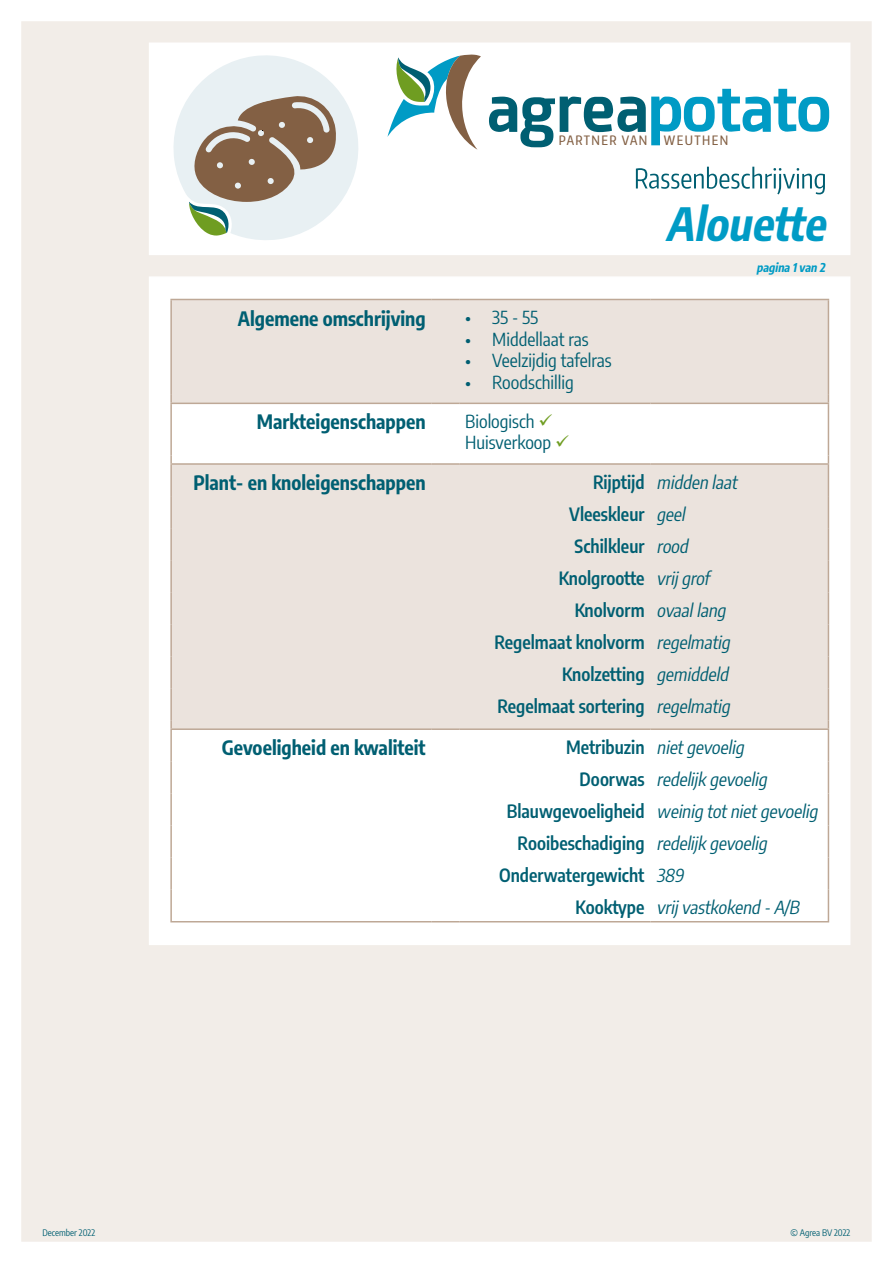
<style>
.page{position:relative;width:893px;height:1263px;background:#fff}
.page>*{position:absolute;margin:0;border:0;box-sizing:border-box;transform-origin:0 0}
.t1{font:italic 700 45px "Encode Sans Condensed";color:#009bc5}
.t2{font:700 19.5px "Encode Sans Condensed";color:#005f72}
.t3{font:600 18px "Encode Sans Condensed";color:#005f72}
.t4{font:italic 18px "Encode Sans Condensed";color:#005f72}
.t5{font:18px/21.6px "Encode Sans Condensed";color:#005f72}
.t6{font:500 12.9px "Encode Sans Compressed";letter-spacing:.11em;color:#836044}
.t7{font:italic 700 12px "Encode Sans Condensed";color:#009bc5}
.t8{font:9px "Encode Sans Condensed";color:#005f72}
.s1{color:#6f9d21}
.s2{font-weight:600;font-style:normal}
.s3{font-weight:400;font-style:italic}
</style>
<div class="page">
<div style="left:21px;top:21px;width:851px;height:1221px;background:#f2ede8"></div>
<div style="left:149px;top:43px;width:701px;height:212px;background:#fff"></div>
<svg style="left:173px;top:55px;width:185px;height:185px"></svg>
<svg style="left:387px;top:54px;width:94px;height:96px"></svg>
<svg style="left:489px;top:89px;width:340px;height:58px"></svg>
<div style="left:149px;top:276px;width:701px;height:669px;background:#fff"></div>
<svg style="left:636px;top:167px;width:189px;height:27px"></svg>
<svg style="left:172px;top:300px;width:656px;height:428px;fill:#ebe3dd"></svg>
<hr style="left:170px;top:465px;width:2px;height:31px;background:#bea896">
<hr style="left:828px;top:465px;width:1px;height:31px;background:#bea896">
<hr style="left:170px;top:496px;width:2px;height:32px;background:#bea896">
<hr style="left:828px;top:496px;width:1px;height:32px;background:#bea896">
<hr style="left:170px;top:528px;width:2px;height:32px;background:#bea896">
<hr style="left:828px;top:528px;width:1px;height:32px;background:#bea896">
<hr style="left:170px;top:560px;width:2px;height:32px;background:#bea896">
<hr style="left:828px;top:560px;width:1px;height:32px;background:#bea896">
<hr style="left:170px;top:592px;width:2px;height:32px;background:#bea896">
<hr style="left:828px;top:592px;width:1px;height:32px;background:#bea896">
<hr style="left:170px;top:624px;width:2px;height:32px;background:#bea896">
<hr style="left:828px;top:624px;width:1px;height:32px;background:#bea896">
<hr style="left:170px;top:656px;width:2px;height:33px;background:#bea896">
<hr style="left:828px;top:656px;width:1px;height:33px;background:#bea896">
<hr style="left:170px;top:689px;width:2px;height:32px;background:#bea896">
<hr style="left:828px;top:689px;width:1px;height:32px;background:#bea896">
<svg style="left:170px;top:721px;width:2px;height:7px"></svg>
<hr style="left:170px;top:299px;width:262px;height:1px;background:#bea896">
<hr style="left:170px;top:300px;width:2px;height:95px;background:#bea896">
<svg style="left:432px;top:299px;width:27px;height:1px"></svg>
<hr style="left:459px;top:299px;width:192px;height:1px;background:#bea896">
<hr style="left:651px;top:299px;width:178px;height:1px;background:#bea896">
<hr style="left:828px;top:300px;width:1px;height:95px;background:#bea896">
<svg style="left:170px;top:395px;width:2px;height:8px"></svg>
<hr style="left:170px;top:921px;width:262px;height:1px;background:#bea896">
<svg style="left:432px;top:921px;width:27px;height:1px"></svg>
<hr style="left:459px;top:921px;width:192px;height:1px;background:#bea896">
<hr style="left:651px;top:921px;width:178px;height:1px;background:#bea896">
<hr style="left:170px;top:403px;width:262px;height:1px;background:#bea896">
<hr style="left:170px;top:404px;width:2px;height:51px;background:#bea896">
<svg style="left:432px;top:403px;width:27px;height:1px"></svg>
<hr style="left:459px;top:403px;width:192px;height:1px;background:#bea896">
<hr style="left:651px;top:403px;width:178px;height:1px;background:#bea896">
<hr style="left:828px;top:404px;width:1px;height:51px;background:#bea896">
<svg style="left:170px;top:455px;width:2px;height:8px"></svg>
<hr style="left:170px;top:463px;width:262px;height:2px;background:#bea896">
<hr style="left:432px;top:463px;width:27px;height:2px;background:#bea896">
<hr style="left:459px;top:463px;width:192px;height:2px;background:#bea896">
<hr style="left:651px;top:463px;width:178px;height:2px;background:#bea896">
<hr style="left:170px;top:728px;width:262px;height:2px;background:#bea896">
<hr style="left:170px;top:730px;width:2px;height:31px;background:#bea896">
<hr style="left:432px;top:728px;width:27px;height:2px;background:#bea896">
<hr style="left:459px;top:728px;width:192px;height:2px;background:#bea896">
<hr style="left:651px;top:728px;width:178px;height:2px;background:#bea896">
<hr style="left:828px;top:730px;width:1px;height:31px;background:#bea896">
<hr style="left:170px;top:761px;width:2px;height:32px;background:#bea896">
<hr style="left:828px;top:761px;width:1px;height:32px;background:#bea896">
<hr style="left:170px;top:793px;width:2px;height:32px;background:#bea896">
<hr style="left:828px;top:793px;width:1px;height:32px;background:#bea896">
<hr style="left:170px;top:825px;width:2px;height:32px;background:#bea896">
<hr style="left:828px;top:825px;width:1px;height:32px;background:#bea896">
<hr style="left:170px;top:857px;width:2px;height:33px;background:#bea896">
<hr style="left:828px;top:857px;width:1px;height:33px;background:#bea896">
<hr style="left:170px;top:890px;width:2px;height:31px;background:#bea896">
<hr style="left:828px;top:890px;width:1px;height:31px;background:#bea896">
<p class="t6" style="left:559px;top:132px;width:90px">PARTNER VAN</p>
<p class="t6" style="left:664px;top:132px;width:66px">WEUTHEN</p>
<h1 class="t1" style="left:666px;top:190px;width:172px">Alouette</h1>
<p class="t7" style="left:756px;top:258px;width:73px">pagina 1van 2</p>
<p class="t2" style="left:238px;top:304px;width:189px">Algemene omschrijving</p>
<p class="t5" style="left:465px;top:306px;width:74px">• 35 - 55</p>
<p class="t5" style="left:465px;top:327px;width:125px">• Middellaat ras</p>
<p class="t5" style="left:465px;top:349px;width:148px">• Veelzijdig tafelras</p>
<p class="t5" style="left:465px;top:370px;width:110px">• Roodschillig</p>
<p class="t2" style="left:257px;top:407px;width:170px">Markteigenschappen</p>
<p class="t5" style="left:465px;top:409px;width:105px">Biologisch <span class="s1">✓<br></span>Huisverkoop <span class="s1">✓</span></p>
<p class="t2" style="left:193px;top:468px;width:234px">Plant- en knoleigenschappen</p>
<p class="t4" style="left:593px;top:469px;width:150px"><span class="s2">Rij pt ij d</span> midden laat</p>
<p class="t3" style="left:569px;top:501px;width:121px">Vleeskleur <span class="s3">geel</span></p>
<p class="t3" style="left:575px;top:533px;width:119px">Schilkleur <span class="s3">rood</span></p>
<p class="t3" style="left:559px;top:565px;width:156px">Knolgrootte <span class="s3">vrijgrof</span></p>
<p class="t4" style="left:575px;top:597px;width:156px"><span class="s2">Knolvorm</span> ovaallang</p>
<p class="t3" style="left:495px;top:629px;width:241px">Regelmaat knolvorm <span class="s3">regelmatig</span></p>
<p class="t3" style="left:562px;top:661px;width:171px">Knolzetting <span class="s3">gemiddeld</span></p>
<p class="t3" style="left:497px;top:693px;width:238px">Regelmaat sortering <span class="s3">regelmatig</span></p>
<p class="t2" style="left:222px;top:733px;width:205px">Gevoeligheid en kwaliteit</p>
<p class="t4" style="left:566px;top:734px;width:184px"><span class="s2">Metribuzin</span> nietgevoelig</p>
<p class="t4" style="left:580px;top:766px;width:193px"><span class="s2">D o o r w a s</span> redelijk gevoelig</p>
<p class="t4" style="left:507px;top:799px;width:316px"><span class="s2">Blauwgevoeligheid</span> weinig totnietgevoelig</p>
<p class="t3" style="left:518px;top:830px;width:255px">Rooibeschadiging <span class="s3">redelijk gevoelig</span></p>
<p class="t3" style="left:499px;top:862px;width:190px">Onderwatergewicht <span class="s3">389</span></p>
<p class="t4" style="left:576px;top:895px;width:229px"><span class="s2">Ko o kty p e</span> vrijvastkokend -A/B</p>
<p class="t8" style="left:43px;top:1226px;width:54px">December 2022</p>
<p class="t8" style="left:790px;top:1226px;width:61px">© Agrea BV 2022</p>
</div>
